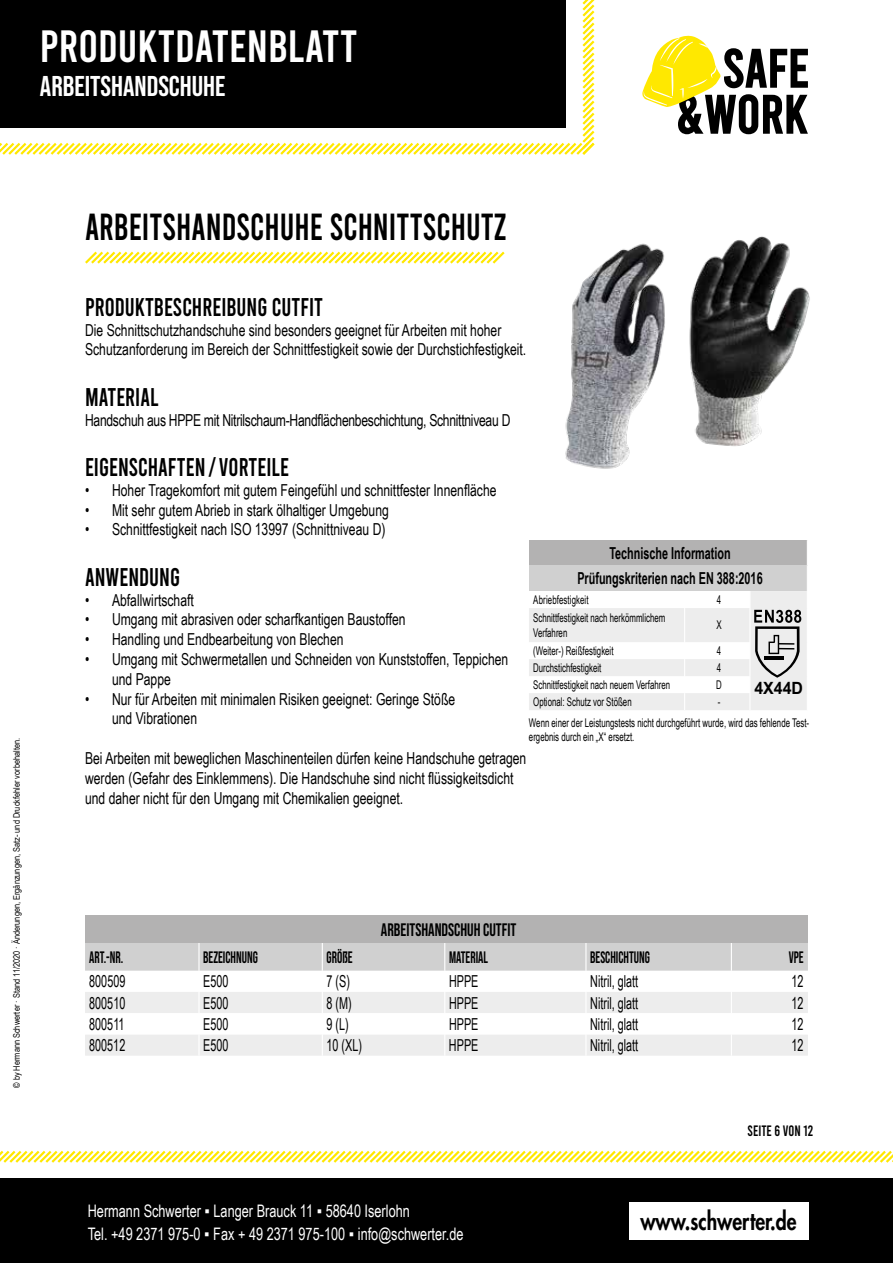
<style>
.page{position:relative;width:893px;height:1263px;background:#fff}
.page>*{position:absolute;margin:0;border:0;box-sizing:border-box;transform-origin:0 0}
.t1{font:45px "Bebas";color:#fff}
.t2{font:37.5px "Bebas";color:#000;scale:.9 1}
.t3{font:28.5px "Bebas Neue";color:#fff}
.t4{font:25.5px "Bebas";color:#000;scale:.9 1}
.t5{font:800 24.3px "Futura Std";color:#000;scale:.8 1}
.t6{font:18px "Bebas Neue";color:#000;scale:.9 1}
.t7{font:17.25px/22.5px "Arial Narrow";color:#fff;scale:.9 1}
.t8{font:700 16.95px "Arial";color:#000;scale:.94 1}
.t9{font:16.5px/19.8px "Arial Narrow";color:#000;scale:.9 1}
.t10{font:16.5px "Arial Narrow";color:#000;scale:.8 1}
.t11{font:16.5px "Arial Narrow";letter-spacing:-.02em;color:#000;scale:.9 1}
.t12{font:700 16.5px/25.5px "Arial Narrow";color:#000;text-align:center;scale:.8 1}
.t13{font:16.5px "Bebas Neue";color:#000;scale:.8 1}
.t14{font:15px "Bebas";color:#000;scale:.9 1}
.t15{font:12px/15px "Arial Narrow";color:#000;scale:.8 1}
.t16{font:9px "Arial Narrow";color:#000}
</style>
<div class="page">
<div style="left:0;top:1178px;width:893px;height:85px;background:#000"></div>
<div style="left:629px;top:1202px;width:179px;height:37px;background:#fff"></div>
<svg style="left:0;top:1150px;width:893px;height:13px"></svg>
<svg style="left:0;top:0;width:595px;height:155px;background:#36352b"></svg>
<svg style="left:642px;top:36px;width:166px;height:98px"></svg>
<div style="left:85px;top:915px;width:723px;height:28px;background:#b3b2b2"></div>
<svg style="left:85px;top:943px;width:723px;height:113px"></svg>
<svg style="left:529px;top:540px;width:279px;height:170px"></svg>
<img style="left:565px;top:236px;width:245px;height:233px">
<svg style="left:85px;top:251px;width:420px;height:13px"></svg>
<h1 class="t1" style="left:40px;top:24px;width:319px">PRODUKTDATENBLATT</h1>
<h3 class="t3" style="left:40px;top:70px;width:187px">ARBEITSHANDSCHUHE</h3>
<p class="t16" style="left:10px;top:1088px;width:351px;rotate:-90deg">© by Hermann Schwerter · Stand 11/2020 · Änderungen, Ergänzungen, Satz- und Druckfehler vorbehalten.</p>
<h2 class="t2" style="left:85px;top:208px;width:470px">ARBEITSHANDSCHUHE SCHNITTSCHUTZ</h2>
<h3 class="t4" style="left:85px;top:294px;width:266px">PRODUKTBESCHREIBUNG CUTFIT</h3>
<p class="t9" style="left:85px;top:319px;width:492px">Die Schnittschutzhandschuhe sind besonders geeignet für Arbeiten mit hoher<br>Schutzanforderung im Bereich der Schnittfestigkeit sowie der Durchstichfestigkeit.</p>
<h3 class="t4" style="left:85px;top:384px;width:83px">MATERIAL</h3>
<p class="t11" style="left:85px;top:408px;width:474px">Handschuh aus HPPE mit Nitrilschaum-Handflächenbeschichtung, Schnittniveau D</p>
<h3 class="t4" style="left:85px;top:454px;width:228px">EIGENSCHAFTEN / VORTEILE</h3>
<p class="t9" style="left:85px;top:479px;width:459px">• Hoher Tragekomfort mit gutem Feingefühl und schnittfester Innenfläche</p>
<p class="t9" style="left:85px;top:499px;width:339px">• Mit sehr gutem Abrieb in stark ölhaltiger Umgebung</p>
<p class="t9" style="left:85px;top:519px;width:335px">• Schnittfestigkeit nach ISO 13997 (Schnittniveau D)</p>
<h3 class="t4" style="left:85px;top:564px;width:107px">ANWENDUNG</h3>
<p class="t9" style="left:85px;top:589px;width:122px">• Abfallwirtschaft</p>
<p class="t9" style="left:85px;top:609px;width:358px">• Umgang mit abrasiven oder scharfkantigen Baustoffen</p>
<p class="t9" style="left:85px;top:629px;width:289px">• Handling und Endbearbeitung von Blechen</p>
<p class="t9" style="left:112px;top:649px;width:442px;text-indent:-27px">• Umgang mit Schwermetallen und Schneiden von Kunststoffen, Teppichen und Pappe</p>
<p class="t9" style="left:112px;top:688px;width:383px;text-indent:-27px">• Nur für Arbeiten mit minimalen Risiken geeignet: Geringe Stöße und Vibrationen</p>
<p class="t9" style="left:85px;top:748px;width:492px">Bei Arbeiten mit beweglichen Maschinenteilen dürfen keine Handschuhe getragen werden (Gefahr des Einklemmens). Die Handschuhe sind nicht flüssigkeitsdicht und daher nicht für den Umgang mit Chemikalien geeignet.</p>
<p class="t12" style="left:577px;top:539px;width:233px">Technische Information<br>Prüfungskriterien nach EN 388:2016</p>
<p class="t15" style="left:533px;top:592px;width:71px">Abriebfestigkeit</p>
<p class="t15" style="left:717px;top:592px;width:7px">4</p>
<p class="t15" style="left:533px;top:610px;width:167px">Schnittfestigkeit nach herkömmlichem<br>Verfahren</p>
<p class="t15" style="left:716px;top:617px;width:8px">X</p>
<p class="t15" style="left:533px;top:643px;width:102px">(Weiter-) Reißfestigkeit</p>
<p class="t15" style="left:717px;top:643px;width:7px">4</p>
<p class="t15" style="left:533px;top:660px;width:87px">Durchstichfestigkeit</p>
<p class="t15" style="left:717px;top:660px;width:7px">4</p>
<p class="t15" style="left:533px;top:677px;width:173px">Schnittfestigkeit nach neuem Verfahren</p>
<p class="t15" style="left:716px;top:677px;width:9px">D</p>
<p class="t15" style="left:533px;top:694px;width:125px">Optional: Schutz vor Stößen</p>
<p class="t8" style="left:754px;top:676px;width:53px">4X44D</p>
<p class="t15" style="left:529px;top:691px;width:352px;line-height:21px;text-indent:189px">-<br>Wenn einer der Leistungstests nicht durchgeführt wurde, wird das fehlende Test-</p>
<p class="t15" style="left:529px;top:729px;width:133px">ergebnis durch ein „X“ ersetzt.</p>
<p class="t6" style="left:381px;top:919px;width:152px">ARBEITSHANDSCHUH CUTFIT</p>
<p class="t13" style="left:89px;top:948px;width:44px">ART.-NR.</p>
<p class="t13" style="left:203px;top:948px;width:70px">BEZEICHNUNG</p>
<p class="t13" style="left:327px;top:948px;width:34px">GRÖßE</p>
<p class="t13" style="left:449px;top:948px;width:50px">MATERIAL</p>
<p class="t13" style="left:590px;top:948px;width:76px">BESCHICHTUNG</p>
<p class="t13" style="left:789px;top:948px;width:20px">VPE</p>
<p class="t10" style="left:89px;top:969px;width:47px">800509</p>
<p class="t10" style="left:203px;top:969px;width:33px">E500</p>
<p class="t10" style="left:327px;top:969px;width:31px">7 (S)</p>
<p class="t10" style="left:449px;top:969px;width:38px">HPPE</p>
<p class="t10" style="left:590px;top:969px;width:62px">Nitril, glatt</p>
<p class="t10" style="left:792px;top:969px;width:17px">12</p>
<p class="t10" style="left:89px;top:990px;width:47px">800510</p>
<p class="t10" style="left:203px;top:990px;width:33px">E500</p>
<p class="t10" style="left:327px;top:990px;width:33px">8 (M)</p>
<p class="t10" style="left:449px;top:990px;width:38px">HPPE</p>
<p class="t10" style="left:590px;top:990px;width:62px">Nitril, glatt</p>
<p class="t10" style="left:792px;top:990px;width:17px">12</p>
<p class="t10" style="left:89px;top:1012px;width:46px">800511</p>
<p class="t10" style="left:203px;top:1012px;width:33px">E500</p>
<p class="t10" style="left:327px;top:1012px;width:29px">9 (L)</p>
<p class="t10" style="left:449px;top:1012px;width:38px">HPPE</p>
<p class="t10" style="left:590px;top:1012px;width:62px">Nitril, glatt</p>
<p class="t10" style="left:792px;top:1012px;width:17px">12</p>
<p class="t10" style="left:89px;top:1033px;width:47px">800512</p>
<p class="t10" style="left:203px;top:1033px;width:33px">E500</p>
<p class="t10" style="left:326px;top:1033px;width:46px">10 (XL)</p>
<p class="t10" style="left:449px;top:1033px;width:38px">HPPE</p>
<p class="t10" style="left:590px;top:1033px;width:62px">Nitril, glatt</p>
<p class="t10" style="left:792px;top:1033px;width:17px">12</p>
<p class="t14" style="left:748px;top:1123px;width:74px">SEITE 6 VON 12</p>
<p class="t7" style="left:88px;top:1199px;width:419px">Hermann Schwerter ▪ Langer Brauck 11 ▪ 58640 Iserlohn<br>Tel. +49 2371 975-0 ▪ Fax + 49 2371 975-100 ▪ info@schwerter.de</p>
<h3 class="t5" style="left:640px;top:1205px;width:197px">www.schwerter.de</h3>
</div>
